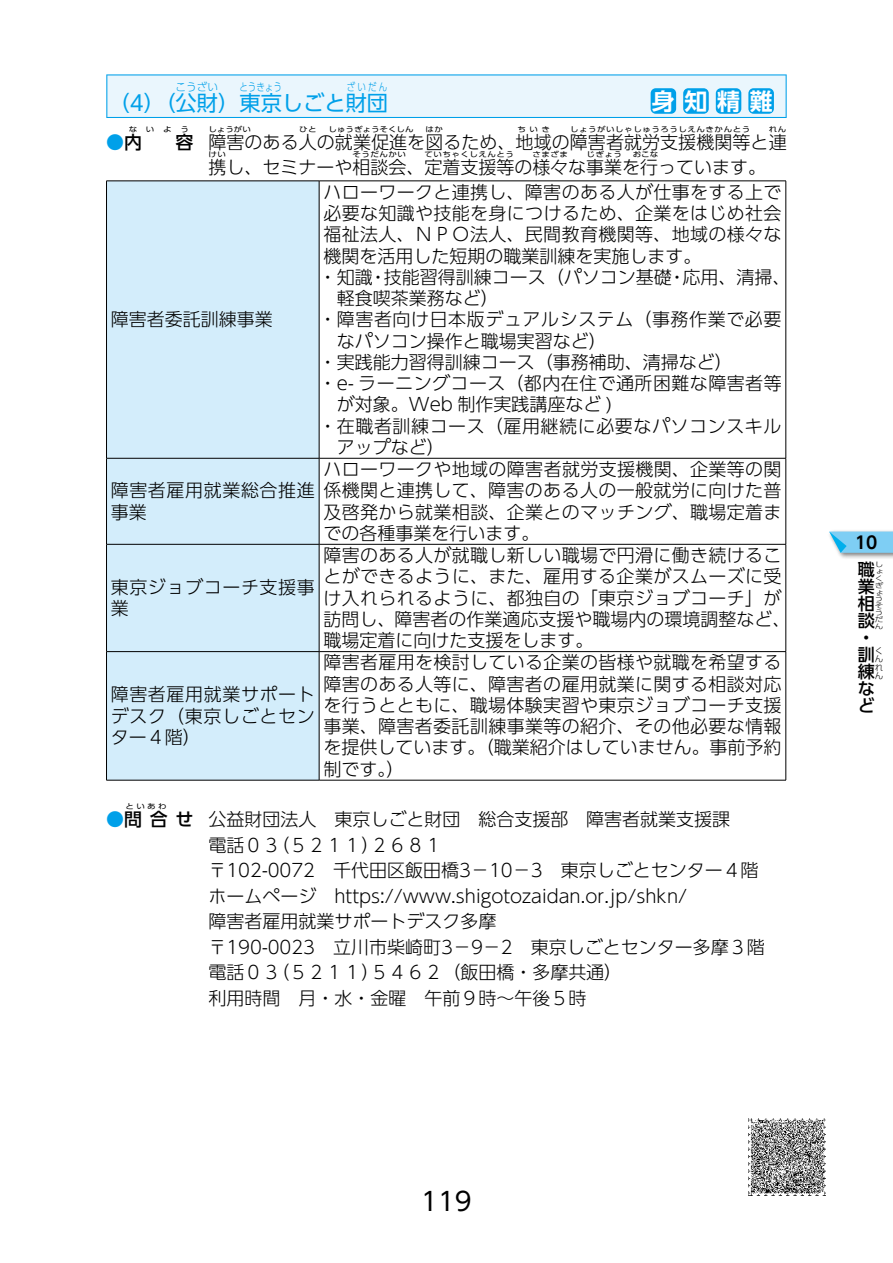
<style>
.page{position:relative;width:893px;height:1263px;background:#fff}
.page>*{position:absolute;margin:0;border:0;box-sizing:border-box;transform-origin:0 0}
.t1{font:25.5px "UD Shin Go Pro";color:#000}
.t2{font:700 22.95px "UD Shin Go Pro De";color:#fff}
.t3{font:21.3px "UD Shin Go Pro";color:#00a0e9}
.t4{font:300 18px/21.3px "UD Shin Go Pro";color:#000;text-align:justify}
.t5{font:300 18px/21.3px "UD Shin Go Pro";letter-spacing:.02em;color:#000}
.t6{font:300 18px "UD Shin Go Pro";letter-spacing:.03em;color:#000}
.t7{font:300 18px "UD Shin Go Pro";letter-spacing:.025em;color:#000}
.t8{font:300 18px/21.3px "UD Shin Go Pro";letter-spacing:.035em;color:#000}
.t9{font:500 18px "UD Shin Go Pro";color:#00a0e9}
.t10{font:500 16.95px/17px "UD Shin Go Pro";color:#000}
.t11{font:700 16.95px "UD Shin Go Pro De";color:#000}
.t12{font:300 10.65px "UD Shin Go Pro";color:#00a0e9;scale:.8 1}
.t13{font:300 10.65px "UD Shin Go Pro";color:#00a0e9}
.t14{font:300 8.55px/8.6px "UD Shin Go Pro";color:#000;text-align:justify}
.t15{font:7.2px "UD Shin Go Pro";letter-spacing:.06em;color:#000;scale:1.18 1}
.t16{font:7.2px "UD Shin Go Pro";color:#000;scale:1.18 1}
.t17{font:300 6.75px/6.8px "UD Shin Go Pro";color:#000;scale:1.25 1}
.s1{font-weight:500}
.s2{color:#000}
.s3{font-weight:500;color:#00a0e9}
</style>
<div class="page">
<div style="left:827px;top:529px;width:66px;height:30px;background:#000;opacity:.5"></div>
<svg style="left:829px;top:531px;width:64px;height:22px"></svg>
<svg style="left:106px;top:74px;width:681px;height:44px"></svg>
<div style="left:107px;top:75px;width:679px;height:42px;background:#eaf6fd"></div>
<div style="left:651px;top:88px;width:25px;height:26px;background:#00a0e9;border-radius:5px"></div>
<div style="left:683px;top:88px;width:26px;height:26px;background:#00a0e9;border-radius:5px"></div>
<div style="left:716px;top:88px;width:25px;height:26px;background:#00a0e9;border-radius:5px"></div>
<div style="left:748px;top:88px;width:26px;height:26px;background:#00a0e9;border-radius:5px"></div>
<div style="left:107px;top:182px;width:212px;height:598px;background:#d3edfb"></div>
<hr style="left:106px;top:181px;width:213px;height:1px;background:#000">
<hr style="left:106px;top:181px;width:1px;height:277px;background:#000">
<hr style="left:319px;top:181px;width:467px;height:1px;background:#000">
<hr style="left:319px;top:181px;width:1px;height:277px;background:#000">
<hr style="left:786px;top:181px;width:1px;height:277px;background:#000">
<hr style="left:106px;top:458px;width:213px;height:1px;background:#000">
<hr style="left:106px;top:458px;width:1px;height:86px;background:#000">
<hr style="left:319px;top:458px;width:467px;height:1px;background:#000">
<hr style="left:319px;top:458px;width:1px;height:86px;background:#000">
<hr style="left:786px;top:458px;width:1px;height:86px;background:#000">
<hr style="left:106px;top:544px;width:213px;height:1px;background:#000">
<hr style="left:106px;top:544px;width:1px;height:107px;background:#000">
<hr style="left:319px;top:544px;width:467px;height:1px;background:#000">
<hr style="left:319px;top:544px;width:1px;height:107px;background:#000">
<hr style="left:786px;top:544px;width:1px;height:107px;background:#000">
<hr style="left:106px;top:651px;width:213px;height:1px;background:#000">
<hr style="left:106px;top:652px;width:1px;height:128px;background:#000">
<hr style="left:319px;top:651px;width:467px;height:1px;background:#000">
<hr style="left:319px;top:652px;width:1px;height:128px;background:#000">
<hr style="left:786px;top:652px;width:1px;height:128px;background:#000">
<hr style="left:106px;top:780px;width:213px;height:1px;background:#000">
<hr style="left:319px;top:780px;width:467px;height:1px;background:#000">
<img style="left:748px;top:1118px;width:77px;height:77px">
<p class="t13" style="left:176px;top:78px;width:44px">こうざい</p>
<p class="t12" style="left:239px;top:78px;width:55px">とうきょう</p>
<p class="t12" style="left:347px;top:78px;width:52px">ざいだん</p>
<p class="t3" style="left:108px;top:85px;width:281px">（4）（公財）東京しごと財団</p>
<p class="t2" style="left:652px;top:82px;width:122px">身知精難</p>
<p class="t15" style="left:208px;top:123px;width:38px">しょうがい</p>
<p class="t15" style="left:299px;top:123px;width:16px">ひと</p>
<p class="t16" style="left:329px;top:123px;width:74px">しゅうぎょうそくしん</p>
<p class="t15" style="left:426px;top:123px;width:16px">はか</p>
<p class="t15" style="left:517px;top:123px;width:29px">ちいき</p>
<p class="t15" style="left:570px;top:123px;width:154px">しょうがいしゃしゅうろうしえんきかんとう</p>
<p class="t15" style="left:769px;top:123px;width:16px">れん</p>
<p class="t4" style="left:208px;top:156px;width:559px">携し、セミナーや相談会、定着支援等の様々な事業を行っています。</p>
<p class="t15" style="left:129px;top:123px;width:53px">ないよう</p>
<p class="t4" style="left:175px;top:131px;width:613px"><span class="s1">容</span> 障害のある人の就業促進を図るため、地域の障害者就労支援機関等と連</p>
<p class="t9" style="left:106px;top:127px;width:37px">●<span class="s2">内</span></p>
<p class="t15" style="left:209px;top:149px;width:16px">けい</p>
<p class="t15" style="left:353px;top:149px;width:47px">そうだんかい</p>
<p class="t15" style="left:425px;top:149px;width:77px">ていちゃくしえんとう</p>
<p class="t15" style="left:533px;top:149px;width:32px">さまざま</p>
<p class="t15" style="left:587px;top:149px;width:32px">じぎょう</p>
<p class="t15" style="left:633px;top:149px;width:23px">おこな</p>
<p class="t4" style="left:111px;top:308px;width:163px">障害者委託訓練事業</p>
<p class="t8" style="left:111px;top:479px;width:206px">障害者雇用就業総合推進事業</p>
<p class="t8" style="left:111px;top:576px;width:206px">東京ジョブコーチ支援事業</p>
<p class="t5" style="left:323px;top:181px;width:460px">ハローワークと連携し、障害のある人が仕事をする上で</p>
<p class="t5" style="left:323px;top:202px;width:460px">必要な知識や技能を身につけるため、企業をはじめ社会</p>
<p class="t5" style="left:323px;top:223px;width:460px">福祉法人、ＮＰＯ法人、民間教育機関等、地域の様々な</p>
<p class="t4" style="left:323px;top:244px;width:379px">機関を活用した短期の職業訓練を実施します。</p>
<p class="t4" style="left:319px;top:266px;width:473px">・知識・技能習得訓練コース（パソコン基礎・応用、清掃、</p>
<p class="t4" style="left:337px;top:287px;width:163px">軽食喫茶業務など）</p>
<p class="t6" style="left:319px;top:305px;width:464px">・障害者向け日本版デュアルシステム（事務作業で必要</p>
<p class="t4" style="left:337px;top:329px;width:271px">なパソコン操作と職場実習など）</p>
<p class="t4" style="left:319px;top:351px;width:415px">・実践能力習得訓練コース（事務補助、清掃など）</p>
<p class="t7" style="left:319px;top:369px;width:464px">・e- ラーニングコース（都内在住で通所困難な障害者等</p>
<p class="t4" style="left:337px;top:393px;width:277px">が対象。Web 制作実践講座など )</p>
<p class="t6" style="left:319px;top:411px;width:464px">・在職者訓練コース（雇用継続に必要なパソコンスキル</p>
<p class="t4" style="left:337px;top:436px;width:109px">アップなど）</p>
<p class="t4" style="left:323px;top:458px;width:460px">ハローワークや地域の障害者就労支援機関、企業等の関係機関と連携して、障害のある人の一般就労に向けた普及啓発から就業相談、企業とのマッチング、職場定着までの各種事業を行います。</p>
<p class="t5" style="left:323px;top:544px;width:469px">障害のある人が就職し新しい職場で円滑に働き続けることができるように、また、雇用する企業がスムーズに受け入れられるように、都独自の「東京ジョブコーチ」が訪問し、障害者の作業適応支援や職場内の環境調整など、職場定着に向けた支援をします。</p>
<p class="t4" style="left:323px;top:651px;width:460px">障害者雇用を検討している企業の皆様や就職を希望する障害のある人等に、障害者の雇用就業に関する相談対応を行うとともに、職場体験実習や東京ジョブコーチ支援事業、障害者委託訓練事業等の紹介、その他必要な情報を提供しています。（職業紹介はしていません。事前予約制です。）</p>
<p class="t4" style="left:106px;top:808px;width:625px"><span class="s3">●</span><span class="s1">問合せ</span> 公益財団法人　東京しごと財団　総合支援部　障害者就業支援課</p>
<p class="t4" style="left:111px;top:683px;width:206px">障害者雇用就業サポートデスク（東京しごとセンター４階）</p>
<p class="t15" style="left:125px;top:800px;width:36px">といあわ</p>
<p class="t4" style="left:208px;top:831px;width:558px;line-height:25.5px;text-align:left">電話０３（５２１１）２６８１　<br>〒102-0072　千代田区飯田橋3－10－3　東京しごとセンター４階ホームページ　https://www.shigotozaidan.or.jp/shkn/<br>障害者雇用就業サポートデスク多摩<br>〒190-0023　立川市柴崎町3－9－2　東京しごとセンター多摩３階電話０３（５２１１）５４６２（飯田橋・多摩共通）<br>利用時間　月・水・金曜　午前９時～午後５時</p>
<p class="t11" style="left:855px;top:528px;width:24px">10</p>
<p class="t10" style="left:858px;top:561px;width:18px">職</p>
<p class="t17" style="left:875px;top:561px;width:8px">しょくぎょうそうだん</p>
<p class="t10" style="left:858px;top:578px;width:25px">業相談・訓<sup>く</sup></p>
<p class="t14" style="left:875px;top:654px;width:9px">んれん</p>
<p class="t10" style="left:858px;top:663px;width:18px;text-align:justify">練など</p>
<h1 class="t1" style="left:421px;top:1181px;width:52px">119</h1>
</div>
